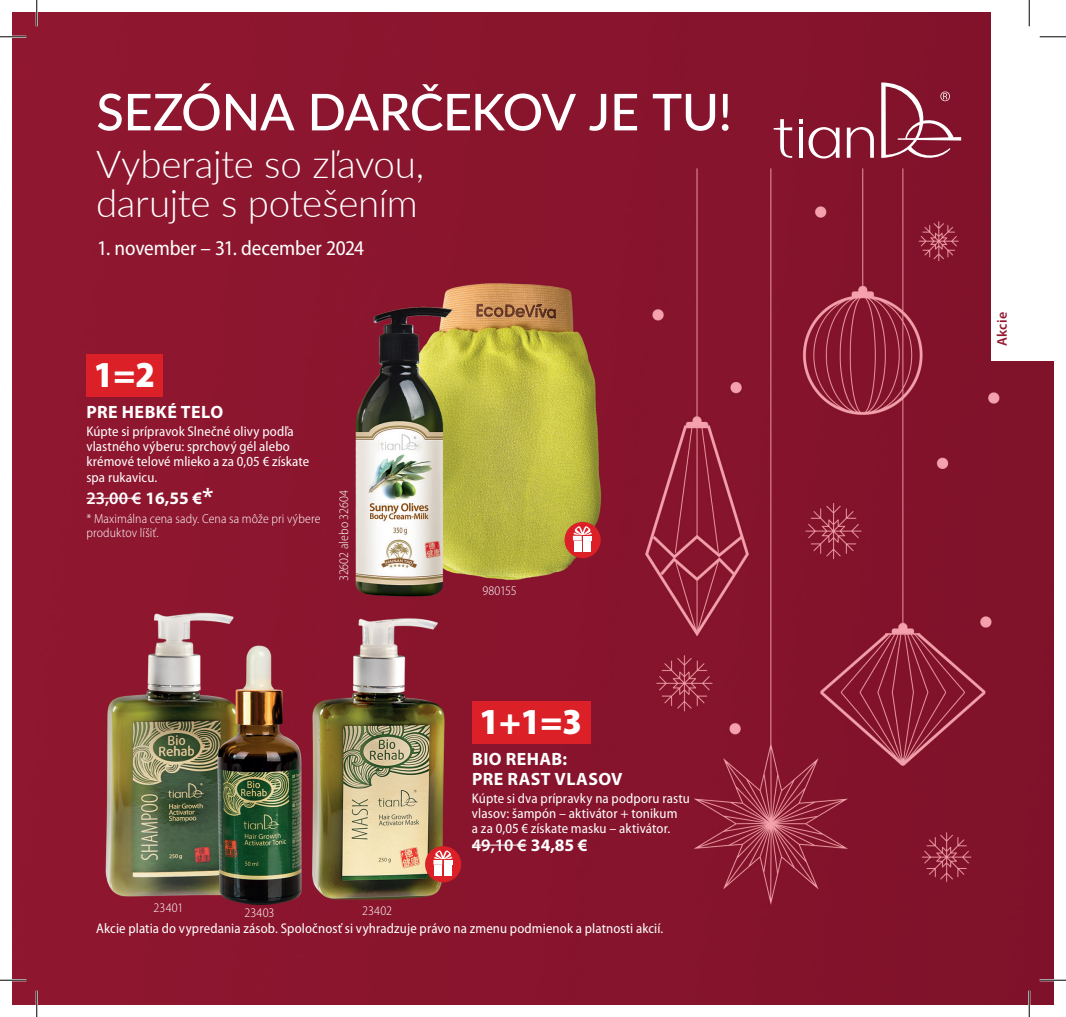
<style>
.page{position:relative;width:1066px;height:1017px;background:#fff}
.page>*{position:absolute;margin:0;border:0;box-sizing:border-box;transform-origin:0 0}
.t1{font:500 50.75px "Lato";letter-spacing:-.01em;color:#fff}
.t2{font:300 38.5px/39.2px "Lato";letter-spacing:-.01em;color:#fff}
.t3{font:900 semi-condensed 36.75px "Myriad Pro";color:#fff}
.t4{font:semi-condensed 21px "Myriad Pro";letter-spacing:-.01em;color:#fff}
.t5{font:700 17.85px/20.3px "Myriad Pro";letter-spacing:.025em;color:#fff}
.t6{font:600 17.5px "Myriad Pro";color:#fff}
.t7{font:semi-condensed 14px/15.4px "Myriad Pro";letter-spacing:.01em;color:#fff}
.t8{font:600 14px "Myriad Pro";letter-spacing:.015em;color:#961931}
.t9{font:300 semi-condensed 13.12px/14px "Myriad Pro";letter-spacing:.005em;color:#fff}
.s1{font-weight:700}
.s2{font-family:"Open Sans";font-size:21px}
</style>
<div class="page">
<img style="left:12px;top:12px;width:1042px;height:992px">
<svg style="left:773px;top:119px;width:19px;height:39px"></svg>
<svg style="left:798px;top:119px;width:4px;height:39px"></svg>
<svg style="left:847px;top:123px;width:27px;height:35px"></svg>
<svg style="left:881px;top:82px;width:80px;height:80px;background:#993d52"></svg>
<svg style="left:808px;top:127px;width:31px;height:31px"></svg>
<hr style="left:86px;top:497px;width:55px;height:1px;background:#fff">
<hr style="left:472px;top:844px;width:54px;height:1px;background:#fff">
<div style="left:472px;top:701px;width:118px;height:42px;background:#dc2027"></div>
<div style="left:86px;top:354px;width:76px;height:43px;background:#dc2027"></div>
<svg style="left:564px;top:521px;width:37px;height:37px"></svg>
<div style="left:574px;top:541px;width:8px;height:10px;background:#fff"></div>
<div style="left:583px;top:541px;width:8px;height:10px;background:#fff"></div>
<svg style="left:573px;top:526px;width:19px;height:14px"></svg>
<svg style="left:425px;top:845px;width:36px;height:36px"></svg>
<div style="left:434px;top:865px;width:8px;height:10px;background:#fff"></div>
<div style="left:444px;top:865px;width:8px;height:10px;background:#fff"></div>
<svg style="left:433px;top:849px;width:19px;height:15px"></svg>
<div style="left:991px;top:12px;width:63px;height:348px;background:#fff"></div>
<hr style="left:0;top:36px;width:26px;height:2px;background:#fff">
<hr style="left:0;top:978px;width:26px;height:2px;background:#fff">
<hr style="left:1039px;top:978px;width:27px;height:2px;background:#fff">
<hr style="left:36px;top:0;width:2px;height:26px;background:#fff">
<hr style="left:36px;top:990px;width:2px;height:26px;background:#fff">
<hr style="left:1028px;top:990px;width:2px;height:26px;background:#fff">
<svg style="left:0;top:36px;width:26px;height:1px"></svg>
<svg style="left:1039px;top:36px;width:27px;height:1px"></svg>
<svg style="left:0;top:979px;width:26px;height:1px"></svg>
<svg style="left:1039px;top:979px;width:27px;height:1px"></svg>
<svg style="left:36px;top:0;width:1px;height:26px"></svg>
<svg style="left:36px;top:990px;width:1px;height:26px"></svg>
<svg style="left:1029px;top:0;width:1px;height:26px"></svg>
<svg style="left:1029px;top:990px;width:1px;height:26px"></svg>
<h1 class="t1" style="left:96px;top:75px;width:637px">SEZÓNA DARČEKOV JE TU!</h1>
<h2 class="t2" style="left:96px;top:143px;width:329px">Vyberajte so zľavou, darujte s potešením</h2>
<h3 class="t4" style="left:97px;top:235px;width:268px">1. november – 31. december 2024</h3>
<h3 class="t3" style="left:94px;top:350px;width:63px">1=2</h3>
<p class="t5" style="left:87px;top:401px;width:138px">PRE HEBKÉ TELO</p>
<p class="t7" style="left:86px;top:423px;width:224px">Kúpte si prípravok Slnečné olivy podľa vlastného výberu: sprchový gél alebo krémové telové mlieko a za 0,05 € získate spa rukavicu.</p>
<p class="t6" style="left:86px;top:487px;width:129px">23,00 € <span class="s1">16,55 €</span><span class="s2">*</span></p>
<p class="t9" style="left:86px;top:511px;width:235px">* Maximálna cena sady. Cena sa môže pri výbere produktov líšiť.</p>
<p class="t9" style="left:337px;top:581px;width:93px;rotate:-90deg">32602 alebo 32604</p>
<p class="t9" style="left:154px;top:900px;width:31px">23401</p>
<p class="t9" style="left:244px;top:904px;width:31px">23403</p>
<p class="t9" style="left:362px;top:902px;width:31px">23402</p>
<p class="t9" style="left:482px;top:583px;width:36px">980155</p>
<h3 class="t3" style="left:479px;top:697px;width:104px">1+1=3</h3>
<p class="t5" style="left:472px;top:747px;width:152px">BIO REHAB:<br>PRE RAST VLASOV</p>
<p class="t7" style="left:472px;top:789px;width:220px">Kúpte si dva prípravky na podporu rastu vlasov: šampón – aktivátor + tonikum<br>a za 0,05 € získate masku – aktivátor.</p>
<p class="t6" style="left:472px;top:833px;width:117px">49,10 € <span class="s1">34,85 €</span></p>
<p class="t7" style="left:96px;top:920px;width:568px">Akcie platia do vypredania zásob. Spoločnosť si vyhradzuje právo na zmenu podmienok a platnosti akcií.</p>
<p class="t8" style="left:993px;top:346px;width:36px;rotate:-90deg">Akcie</p>
</div>
